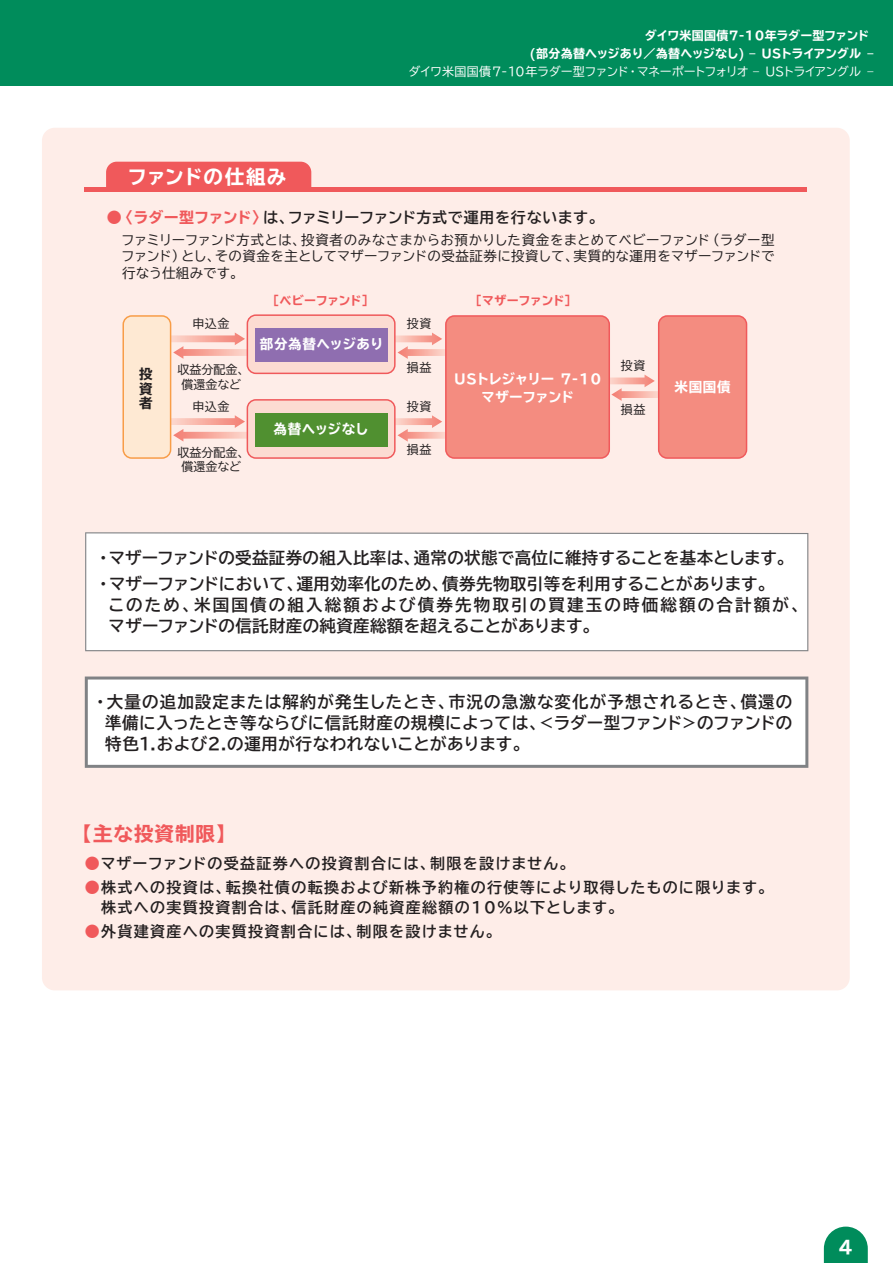
<style>
.page{position:relative;width:893px;height:1263px;background:#fff}
.page>*{position:absolute;margin:0;border:0;box-sizing:border-box;transform-origin:0 0}
.t1{font:700 expanded 19.5px "TBUD Go Std";letter-spacing:.035em;color:#fff}
.t2{font:700 expanded 19.5px "TBUD Go Std";letter-spacing:.05em;color:#f0595b}
.t3{font:700 expanded 18px "TBUD Go Std";color:#fff}
.t4{font:700 16.5px/21px "TBUD Go Std";letter-spacing:.02em;color:#231f20;text-align:justify}
.t5{font:700 16.5px/21px "TBUD Go Std";letter-spacing:.13em;color:#231f20}
.t6{font:700 15px/19.5px "TBUD Go Std";letter-spacing:.09em;color:#231f20}
.t7{font:700 15px "TBUD Go Std";letter-spacing:.02em;color:#231f20}
.t8{font:13.5px/16.5px "TBUD Go Std";color:#231f20;text-align:justify}
.t9{font:700 expanded 13.5px/18px "TBUD Go Std";letter-spacing:-.03em;color:#fff;text-align:center}
.t10{font:700 expanded 13.5px "TBUD Go Std";letter-spacing:.01em;color:#fff}
.t11{font:700 expanded 13.5px "TBUD Go Std";letter-spacing:.045em;color:#fff}
.t12{font:700 expanded 13.5px/14.2px "TBUD Go Std";color:#231f20;text-align:justify}
.t13{font:700 expanded 12px/18px "TBUD Go Std";letter-spacing:-.005em;color:#fff}
.t14{font:12px "TBUD Go Std";letter-spacing:-.05em;color:#fff}
.t15{font:12px/14.4px "TBUD Go Std";color:#231f20;text-align:center}
.t16{font:700 expanded 12px "TBUD Go Std";letter-spacing:-.035em;color:#f0595b}
.s1{color:#f0595b}
.s2{font-stretch:expanded;color:#f0595b}
</style>
<div class="page">
<div style="left:42px;top:128px;width:808px;height:862px;background:#feede8;border-radius:13px"></div>
<div style="left:106px;top:162px;width:205px;height:26px;background:#f0595b"></div>
<hr style="left:85px;top:188px;width:722px;height:4px;background:#f0595b">
<svg style="left:824px;top:1226px;width:44px;height:37px;background:#259c73"></svg>
<div style="left:0;top:0;width:893px;height:85px;background:#008c5b"></div>
<svg style="left:85px;top:676px;width:723px;height:92px;background:#f5f5f5"></svg>
<div style="left:85px;top:532px;width:723px;height:119px;background:#fff"></div>
<svg style="left:171px;top:415px;width:76px;height:27px"></svg>
<svg style="left:396px;top:415px;width:49px;height:27px"></svg>
<svg style="left:171px;top:332px;width:76px;height:27px"></svg>
<svg style="left:396px;top:333px;width:49px;height:26px"></svg>
<svg style="left:610px;top:375px;width:48px;height:26px"></svg>
<div style="left:446px;top:316px;width:163px;height:142px;background:#f48c80;border-radius:9px"></div>
<div style="left:445px;top:315px;width:165px;height:144px;border:2px solid #f0595b;border-radius:9px"></div>
<div style="left:659px;top:316px;width:87px;height:142px;background:#f48c80;border-radius:9px"></div>
<div style="left:658px;top:315px;width:89px;height:144px;border:2px solid #f0595b;border-radius:9px"></div>
<div style="left:247px;top:400px;width:148px;height:58px;background:#fcdbd2;border-radius:9px"></div>
<div style="left:247px;top:399px;width:149px;height:60px;border:2px solid #f0595b;border-radius:9px"></div>
<div style="left:123px;top:316px;width:48px;height:142px;background:#fee9d3;border-radius:9px"></div>
<div style="left:122px;top:315px;width:49px;height:144px;border:2px solid #f89d48;border-radius:9px"></div>
<div style="left:255px;top:413px;width:132px;height:33px;background:#509030"></div>
<div style="left:247px;top:315px;width:148px;height:58px;background:#fcdbd2;border-radius:9px"></div>
<div style="left:247px;top:314px;width:149px;height:60px;border:2px solid #f0595b;border-radius:9px"></div>
<div style="left:255px;top:328px;width:132px;height:34px;background:#8f6eb0"></div>
<p class="t1" style="left:127px;top:166px;width:161px">ファンドの仕組み</p>
<p class="t13" style="left:530px;top:27px;width:345px;text-indent:115px">ダイワ米国国債7-10年ラダー型ファンド(部分為替ヘッジあり／為替ヘッジなし) ‒ USトライアングル ‒</p>
<p class="t14" style="left:408px;top:61px;width:466px">ダイワ米国国債7-10年ラダー型ファンド・マネーポートフォリオ ‒ USトライアングル ‒</p>
<p class="t7" style="left:107px;top:205px;width:498px"><span class="s1">●</span><span class="s2">〈ラダー型ファンド〉</span>は、ファミリーファンド方式で運用を行ないます。</p>
<p class="t8" style="left:121px;top:231px;width:655px">ファミリーファンド方式とは、投資者のみなさまからお預かりした資金をまとめてベビーファンド（ラダー型ファンド）とし、その資金を主としてマザーファンドの受益証券に投資して、実質的な運用をマザーファンドで行なう仕組みです。</p>
<p class="t16" style="left:267px;top:294px;width:108px">［ベビーファンド］</p>
<p class="t16" style="left:470px;top:294px;width:108px">［マザーファンド］</p>
<p class="t15" style="left:192px;top:316px;width:39px">申込金</p>
<p class="t15" style="left:178px;top:362px;width:73px">収益分配金、償還金など</p>
<p class="t15" style="left:407px;top:316px;width:26px">投資</p>
<p class="t15" style="left:407px;top:360px;width:26px">損益</p>
<p class="t15" style="left:621px;top:358px;width:26px">投資</p>
<p class="t15" style="left:621px;top:402px;width:26px">損益</p>
<p class="t11" style="left:260px;top:337px;width:125px">部分為替ヘッジあり</p>
<p class="t12" style="left:139px;top:368px;width:15px">投資者</p>
<p class="t9" style="left:454px;top:370px;width:149px">USトレジャリー 7-10マザーファンド</p>
<p class="t15" style="left:192px;top:399px;width:39px">申込金</p>
<p class="t15" style="left:178px;top:445px;width:73px">収益分配金、償還金など</p>
<p class="t15" style="left:407px;top:399px;width:26px">投資</p>
<p class="t15" style="left:407px;top:442px;width:26px">損益</p>
<p class="t10" style="left:273px;top:421px;width:97px">為替ヘッジなし</p>
<p class="t10" style="left:675px;top:379px;width:58px">米国国債</p>
<p class="t4" style="left:95px;top:546px;width:700px;line-height:25.5px">・マザーファンドの受益証券の組入比率は、通常の状態で高位に維持することを基本とします。・マザーファンドにおいて、運用効率化のため、債券先物取引等を利用することがあります。</p>
<p class="t5" style="left:108px;top:594px;width:701px">このため、米国国債の組入総額および債券先物取引の買建玉の時価総額の合計額が、マザーファンドの信託財産の純資産総額を超えることがあります。</p>
<p class="t4" style="left:105px;top:691px;width:689px;text-indent:-13px">・大量の追加設定または解約が発生したとき、市況の急激な変化が予想されるとき、償還の準備に入ったとき等ならびに信託財産の規模によっては、＜ラダー型ファンド＞のファンドの特色１.および２.の運用が行なわれないことがあります。</p>
<p class="t2" style="left:73px;top:823px;width:164px">【主な投資制限】</p>
<p class="t6" style="left:85px;top:854px;width:491px"><span class="s1">●</span>マザーファンドの受益証券への投資割合には、制限を設けません。</p>
<p class="t6" style="left:85px;top:878px;width:690px"><span class="s1">●</span>株式への投資は、転換社債の転換および新株予約権の行使等により取得したものに限ります。　株式への実質投資割合は、信託財産の純資産総額の10％以下とします。</p>
<p class="t6" style="left:85px;top:921px;width:417px"><span class="s1">●</span>外貨建資産への実質投資割合には、制限を設けません。</p>
<p class="t3" style="left:839px;top:1237px;width:16px">4</p>
</div>
